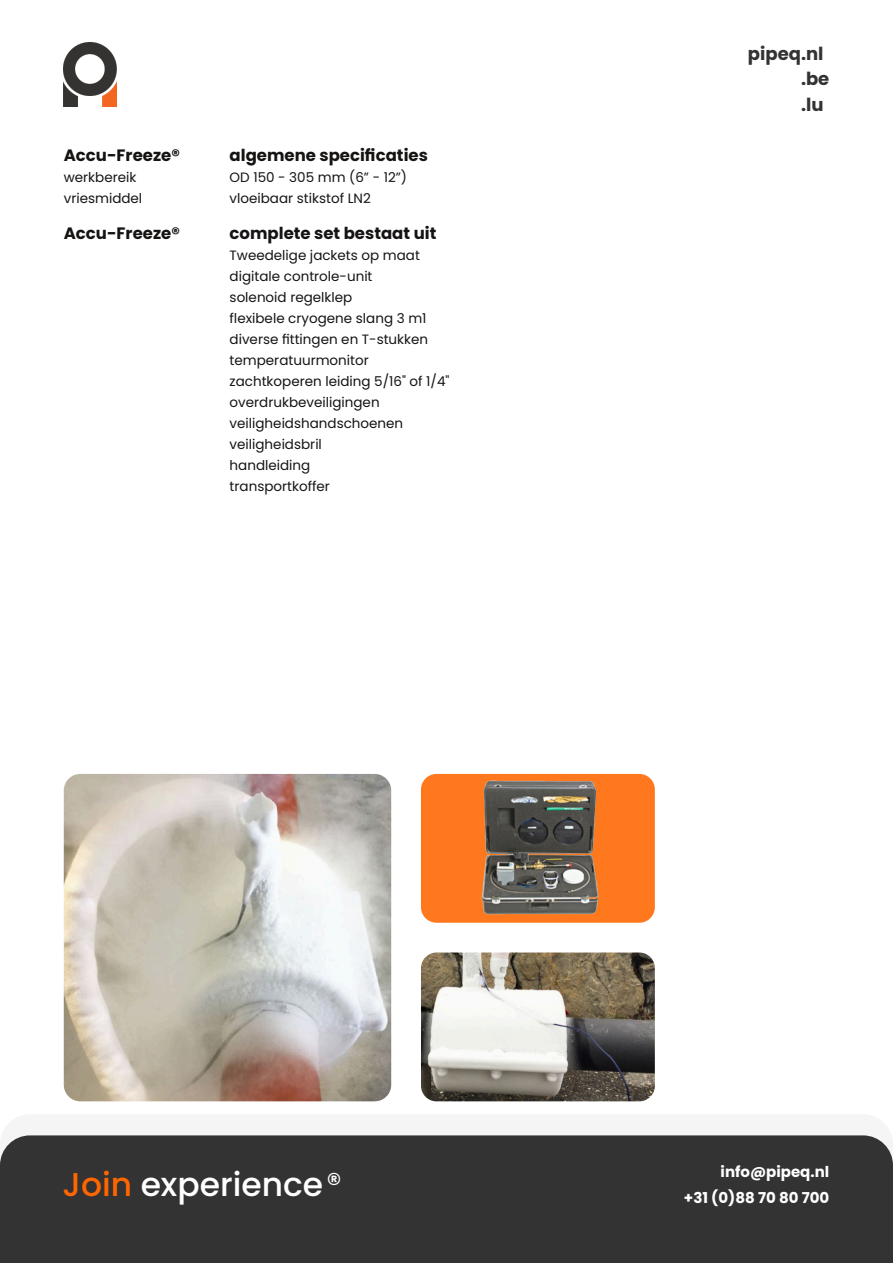
<style>
.page{position:relative;width:893px;height:1263px;background:#fff}
.page>*{position:absolute;margin:0;border:0;box-sizing:border-box;transform-origin:0 0}
.t1{font:500 33px "Poppins";color:#fff}
.t2{font:700 18px "Poppins";color:#333}
.t3{font:700 16.5px "Poppins";color:#161413}
.t4{font:700 15px "Poppins";color:#fff}
.t5{font:13.5px/21px "Poppins";color:#161413}
.s1{color:#f60}
.s2{font-weight:400;font-size:30px}
</style>
<div class="page">
<img style="left:64px;top:43px;width:53px;height:63px">
<div style="left:0;top:1114px;width:893px;height:149px;background:#f5f5f5;border-radius:30px"></div>
<div style="left:0;top:1135px;width:893px;height:128px;background:#333;border-radius:30px"></div>
<svg style="left:0;top:1158px;width:1px;height:105px"></svg>
<hr style="left:0;top:0;width:1px;height:43px;background:#333">
<img style="left:421px;top:774px;width:234px;height:149px;border-radius:16px">
<img style="left:64px;top:774px;width:327px;height:327px;border-radius:17px">
<img style="left:421px;top:952px;width:234px;height:149px;border-radius:16px">
<p class="t3" style="left:64px;top:144px;width:118px">Accu-Freeze®</p>
<p class="t5" style="left:64px;top:167px;width:80px">werkbereik vriesmiddel</p>
<p class="t3" style="left:64px;top:222px;width:118px">Accu-Freeze®</p>
<p class="t3" style="left:230px;top:144px;width:200px">algemene specificaties</p>
<p class="t5" style="left:230px;top:167px;width:179px">OD 150 - 305 mm (6” - 12”) vloeibaar stikstof LN2</p>
<p class="t3" style="left:230px;top:222px;width:208px">complete set bestaat uit</p>
<p class="t5" style="left:230px;top:245px;width:221px">Tweedelige jackets op maat digitale controle-unit<br>solenoid regelklep<br>flexibele cryogene slang 3 m1 diverse fittingen en T-stukken temperatuurmonitor zachtkoperen leiding 5/16" of 1/4" overdrukbeveiligingen veiligheidshandschoenen veiligheidsbril<br>handleiding<br>transportkoffer</p>
<h2 class="t2" style="left:748px;top:41px;width:77px">pipeq.nl</h2>
<h2 class="t2" style="left:801px;top:92px;width:24px">.lu</h2>
<h2 class="t2" style="left:801px;top:66px;width:30px">.be</h2>
<h1 class="t1" style="left:62px;top:1161px;width:281px"><span class="s1">Join</span> experience<span class="s2">®</span></h1>
<p class="t4" style="left:721px;top:1161px;width:110px">info@pipeq.nl</p>
<p class="t4" style="left:684px;top:1187px;width:147px">+31 (0)88 70 80 700</p>
</div>
